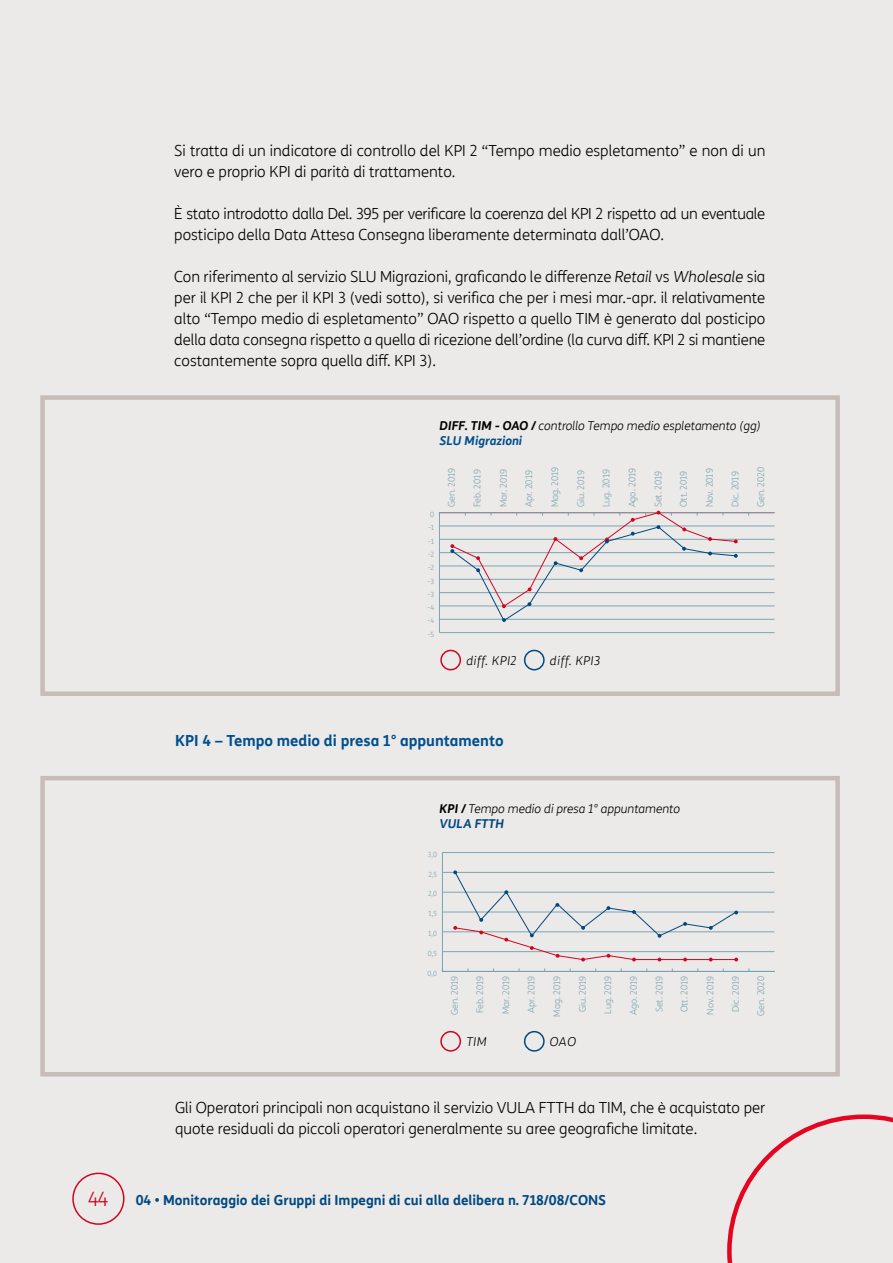
<style>
.page{position:relative;width:893px;height:1263px;background:#ece9e9}
.page>*{position:absolute;margin:0;border:0;box-sizing:border-box;transform-origin:0 0}
.t1{font:300 19.5px "TIM Sans";color:#e40521}
.t2{font:300 15px/21px "TIM Sans";color:#000}
.t3{font:300 15px/21px "TIM Sans";letter-spacing:-.02em;color:#000}
.t4{font:700 15px "TIM Sans";color:#00508c}
.t5{font:700 13.5px "TIM Sans";color:#00508c}
.t6{font:italic 300 12px/15px "TIM Sans";color:#000}
.t7{font:italic 300 12px "TIM Sans";letter-spacing:.05em;color:#000}
.t8{font:300 9px "TIM Sans";color:#87b6c2}
.t9{font:300 7.05px "TIM Sans";color:#87b6c2}
.t10{font:300 6.9px "TIM Sans";color:#87b6c2}
.s1{font-style:italic}
.s2{font-weight:700}
.s3{font-weight:700;color:#00508c}
</style>
<div class="page">
<svg style="left:727px;top:1114px;width:166px;height:149px"></svg>
<div style="left:40px;top:395px;width:800px;height:301px;border:4px solid #c7bcb8"></div>
<div style="left:40px;top:776px;width:800px;height:300px;border:4px solid #c7bcb8"></div>
<p class="t2" style="left:174px;top:140px;width:593px">Si tratta di un indicatore di controllo del KPI 2 “Tempo medio espletamento” e non di un vero e proprio KPI di parità di trattamento.</p>
<p class="t3" style="left:174px;top:203px;width:593px">È stato introdotto dalla Del. 395 per verificare la coerenza del KPI 2 rispetto ad un eventuale posticipo della Data Attesa Consegna liberamente determinata dall’OAO.</p>
<p class="t2" style="left:174px;top:266px;width:593px;text-align:justify">Con riferimento al servizio SLU Migrazioni, graficando le differenze <span class="s1">Retail</span> vs <span class="s1">Wholesale</span> sia per il KPI 2 che per il KPI 3 (vedi sotto), si verifica che per i mesi mar.-apr. il relativamente alto “Tempo medio di espletamento” OAO rispetto a quello TIM è generato dal posticipo della data consegna rispetto a quella di ricezione dell’ordine (la curva diff. KPI 2 si mantiene costantemente sopra quella diff. KPI 3).</p>
<p class="t6" style="left:440px;top:418px;width:322px"><span class="s2">DIFF. TIM - OAO /</span> controllo Tempo medio espletamento (gg)<br><span class="s3">SLU Migrazioni</span></p>
<p class="t9" style="left:430px;top:510px;width:6px">0</p>
<p class="t9" style="left:428px;top:523px;width:8px">-1</p>
<p class="t9" style="left:428px;top:536px;width:8px">-1</p>
<p class="t9" style="left:428px;top:550px;width:8px">-2</p>
<p class="t9" style="left:428px;top:563px;width:8px">-2</p>
<p class="t9" style="left:428px;top:576px;width:8px">-3</p>
<p class="t9" style="left:428px;top:589px;width:8px">-3</p>
<p class="t9" style="left:428px;top:603px;width:8px">-4</p>
<p class="t9" style="left:428px;top:616px;width:8px">-4</p>
<p class="t9" style="left:428px;top:629px;width:8px">-5</p>
<p class="t8" style="left:446px;top:507px;width:41px;rotate:-90deg">Gen. 2019</p>
<p class="t8" style="left:471px;top:507px;width:39px;rotate:-90deg">Feb. 2019</p>
<p class="t8" style="left:497px;top:507px;width:40px;rotate:-90deg">Mar. 2019</p>
<p class="t8" style="left:523px;top:507px;width:39px;rotate:-90deg">Apr. 2019</p>
<p class="t8" style="left:549px;top:507px;width:42px;rotate:-90deg">Mag. 2019</p>
<p class="t8" style="left:575px;top:507px;width:38px;rotate:-90deg">Giu. 2019</p>
<p class="t8" style="left:600px;top:507px;width:40px;rotate:-90deg">Lug. 2019</p>
<p class="t8" style="left:626px;top:507px;width:41px;rotate:-90deg">Ago. 2019</p>
<p class="t8" style="left:652px;top:507px;width:38px;rotate:-90deg">Set. 2019</p>
<p class="t8" style="left:677px;top:507px;width:38px;rotate:-90deg">Ott. 2019</p>
<p class="t8" style="left:703px;top:507px;width:41px;rotate:-90deg">Nov. 2019</p>
<p class="t8" style="left:729px;top:507px;width:38px;rotate:-90deg">Dic. 2019</p>
<p class="t8" style="left:755px;top:507px;width:42px;rotate:-90deg">Gen. 2020</p>
<p class="t7" style="left:466px;top:652px;width:52px">diff. KPI2</p>
<p class="t7" style="left:550px;top:652px;width:52px">diff. KPI3</p>
<p class="t4" style="left:175px;top:729px;width:330px">KPI 4 – Tempo medio di presa 1° appuntamento</p>
<p class="t6" style="left:440px;top:801px;width:242px"><span class="s2">KPI /</span> Tempo medio di presa 1° appuntamento<br><span class="s3">VULA FTTH</span></p>
<p class="t10" style="left:428px;top:850px;width:11px">3,0</p>
<p class="t10" style="left:428px;top:869px;width:10px">2,5</p>
<p class="t10" style="left:428px;top:889px;width:11px">2,0</p>
<p class="t10" style="left:429px;top:909px;width:10px">1,5</p>
<p class="t10" style="left:428px;top:929px;width:10px">1,0</p>
<p class="t10" style="left:428px;top:949px;width:11px">0,5</p>
<p class="t10" style="left:428px;top:968px;width:11px">0,0</p>
<p class="t8" style="left:448px;top:1015px;width:41px;rotate:-90deg">Gen. 2019</p>
<p class="t8" style="left:474px;top:1013px;width:39px;rotate:-90deg">Feb. 2019</p>
<p class="t8" style="left:500px;top:1014px;width:40px;rotate:-90deg">Mar. 2019</p>
<p class="t8" style="left:525px;top:1013px;width:38px;rotate:-90deg">Apr. 2019</p>
<p class="t8" style="left:551px;top:1016px;width:42px;rotate:-90deg">Mag. 2019</p>
<p class="t8" style="left:576px;top:1012px;width:38px;rotate:-90deg">Giu. 2019</p>
<p class="t8" style="left:602px;top:1014px;width:39px;rotate:-90deg">Lug. 2019</p>
<p class="t8" style="left:627px;top:1015px;width:41px;rotate:-90deg">Ago. 2019</p>
<p class="t8" style="left:653px;top:1012px;width:38px;rotate:-90deg">Set. 2019</p>
<p class="t8" style="left:678px;top:1012px;width:38px;rotate:-90deg">Ott. 2019</p>
<p class="t8" style="left:704px;top:1015px;width:40px;rotate:-90deg">Nov. 2019</p>
<p class="t8" style="left:730px;top:1012px;width:37px;rotate:-90deg">Dic. 2019</p>
<p class="t8" style="left:755px;top:1016px;width:42px;rotate:-90deg">Gen. 2020</p>
<p class="t6" style="left:466px;top:1034px;width:22px">TIM</p>
<p class="t6" style="left:550px;top:1034px;width:28px">OAO</p>
<p class="t2" style="left:175px;top:1097px;width:592px">Gli Operatori principali non acquistano il servizio VULA FTTH da TIM, che è acquistato per quote residuali da piccoli operatori generalmente su aree geografiche limitate.</p>
<h1 class="t1" style="left:88px;top:1186px;width:22px">44</h1>
<p class="t5" style="left:136px;top:1190px;width:472px">04 • Monitoraggio dei Gruppi di Impegni di cui alla delibera n. 718/08/CONS</p>
</div>
